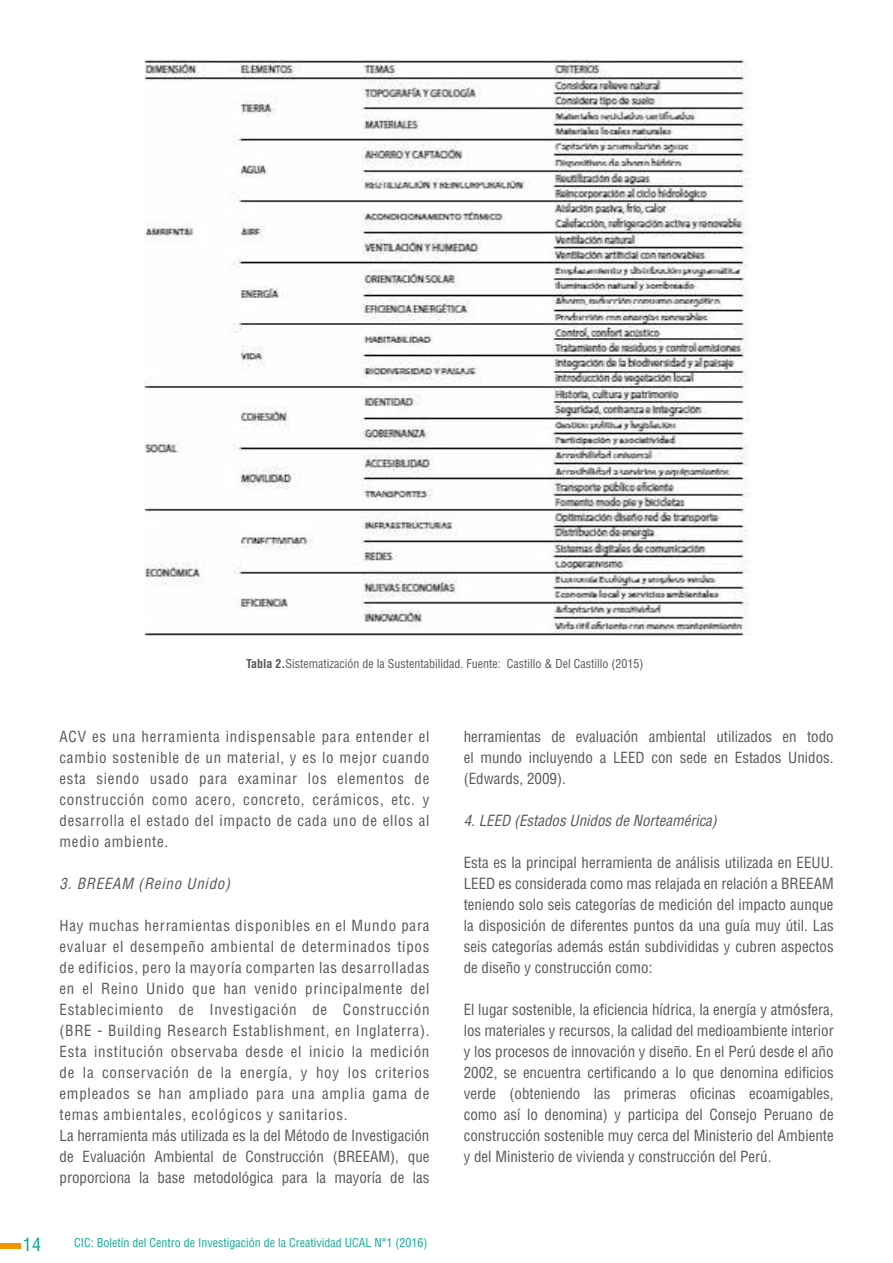
<style>
.page{position:relative;width:893px;height:1263px;background:#fff}
.page>*{position:absolute;margin:0;border:0;box-sizing:border-box;transform-origin:0 0}
.t1{font:condensed 18px "Helvetica LT Std";color:#07ad98}
.t2{font:condensed 15px/21px "Helvetica LT Std";letter-spacing:.05em;color:#575756;text-align:justify}
.t3{font:italic condensed 15px "Helvetica LT Std";color:#575756}
.t4{font:italic condensed 15px "Helvetica LT Std";letter-spacing:.05em;color:#575756}
.t5{font:condensed 12px "Helvetica LT Std";color:#575756}
.t6{font:condensed 12px "Helvetica LT Std";color:#10ab96}
.s1{font-weight:700}
</style>
<div class="page">
<div style="left:0;top:1243px;width:21px;height:5px;background:#f49400"></div>
<img style="left:144px;top:60px;width:605px;height:575px">
<p class="t5" style="left:246px;top:656px;width:399px"><span class="s1">Tabla 2.</span>Sistematización de la Sustentabilidad. Fuente: Castillo &amp; Del Castillo (2015)</p>
<p class="t2" style="left:60px;top:726px;width:371px">ACV es una herramienta indispensable para entender el cambio sostenible de un material, y es lo mejor cuando esta siendo usado para examinar los elementos de construcción como acero, concreto, cerámicos, etc. y desarrolla el estado del impacto de cada uno de ellos al medio ambiente.</p>
<p class="t4" style="left:60px;top:874px;width:172px">3. BREEAM (Reino Unido)</p>
<p class="t2" style="left:60px;top:915px;width:371px;text-align:left">Hay muchas herramientas disponibles en el Mundo para evaluar el desempeño ambiental de determinados tipos de edificios, pero la mayoría comparten las desarrolladas en el Reino Unido que han venido principalmente del Establecimiento de Investigación de Construcción (BRE - Building Research Establishment, en Inglaterra).<br>Esta institución observaba desde el inicio la medición de la conservación de la energía, y hoy los criterios empleados se han ampliado para una amplia gama de temas ambientales, ecológicos y sanitarios.<br>La herramienta más utilizada es la del Método de Investigación de Evaluación Ambiental de Construcción (BREEAM), que proporciona la base metodológica para la mayoría de las</p>
<p class="t1" style="left:23px;top:1233px;width:20px">14</p>
<p class="t6" style="left:74px;top:1235px;width:355px">CIC: Boletín del Centro de Investigación de la Creatividad UCAL N°1 (2016)</p>
<p class="t2" style="left:464px;top:726px;width:371px">herramientas de evaluación ambiental utilizados en todo el mundo incluyendo a LEED con sede en Estados Unidos. (Edwards, 2009).</p>
<p class="t3" style="left:464px;top:811px;width:255px">4. LEED (Estados Unidos de Norteamérica)</p>
<p class="t2" style="left:464px;top:852px;width:371px">Esta es la principal herramienta de análisis utilizada en EEUU.<br>LEED es considerada como mas relajada en relación a BREEAM teniendo solo seis categorías de medición del impacto aunque la disposición de diferentes puntos da una guía muy útil. Las seis categorías además están subdivididas y cubren aspectos de diseño y construcción como:</p>
<p class="t2" style="left:464px;top:999px;width:371px">El lugar sostenible, la eficiencia hídrica, la energía y atmósfera, los materiales y recursos, la calidad del medioambiente interior y los procesos de innovación y diseño. En el Perú desde el año 2002, se encuentra certificando a lo que denomina edificios verde (obteniendo las primeras oficinas ecoamigables, como así lo denomina) y participa del Consejo Peruano de construcción sostenible muy cerca del Ministerio del Ambiente y del Ministerio de vivienda y construcción del Perú.</p>
</div>
